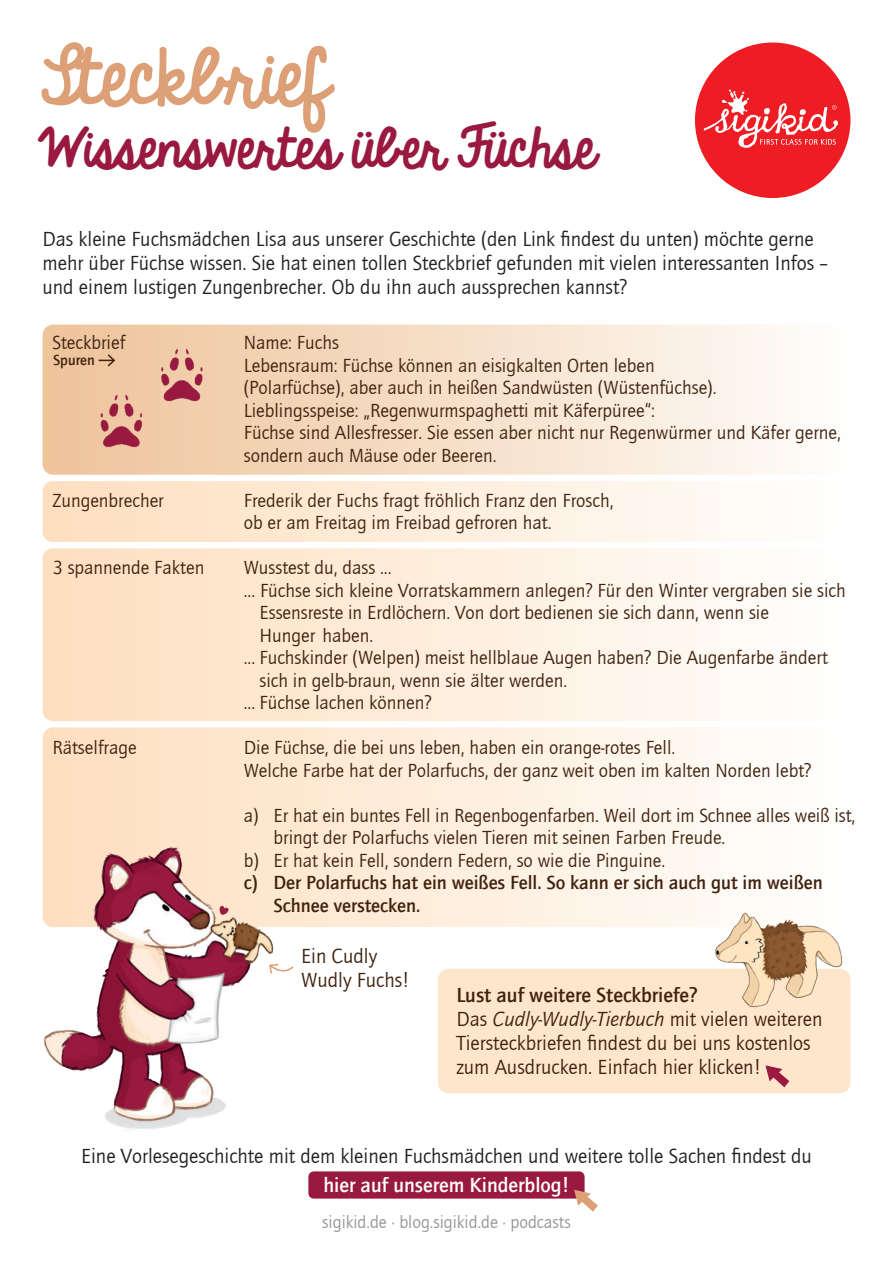
<style>
.page{position:relative;width:893px;height:1263px;background:#fff}
.page>*{position:absolute;margin:0;border:0;box-sizing:border-box;transform-origin:0 0}
.t1{font:67.5px "Sigikid Always A Good Time";color:#dd9f75}
.t2{font:48px "Sigikid Always A Good Time";color:#9a1940}
.t3{font:21px/24px "Quay Itc T";color:#231f20}
.t4{font:21px/24px "Quay Itc T";color:#40220f}
.t5{font:700 21px "Quay Itc T";color:#40220f}
.t6{font:700 21px "Quay Itc T";color:#fff}
.t7{font:19.5px/22.5px "Quay Itc T";color:#40220f}
.t8{font:700 19.5px/22.5px "Quay Itc T";color:#40220f}
.t9{font:18px "Quay Itc T";color:#939598}
.t10{font:700 15px "Quay Itc T";color:#40220f}
.s1{font-style:italic}
</style>
<div class="page">
<div style="left:308px;top:1171px;width:277px;height:27px;background:#9a1940;border-radius:5px"></div>
<div style="left:438px;top:969px;width:412px;height:124px;background:#fee6cc;border-radius:11px"></div>
<svg style="left:43px;top:325px;width:745px;height:150px"></svg>
<svg style="left:43px;top:481px;width:688px;height:61px"></svg>
<svg style="left:43px;top:548px;width:688px;height:173px"></svg>
<svg style="left:43px;top:727px;width:688px;height:200px"></svg>
<img style="left:42px;top:831px;width:245px;height:298px">
<img style="left:695px;top:898px;width:156px;height:123px">
<img style="left:90px;top:343px;width:123px;height:113px">
<svg style="left:99px;top:353px;width:17px;height:15px"></svg>
<svg style="left:574px;top:1190px;width:24px;height:22px"></svg>
<svg style="left:268px;top:963px;width:26px;height:13px"></svg>
<svg style="left:765px;top:1065px;width:24px;height:22px"></svg>
<div style="left:695px;top:43px;width:155px;height:155px;background:#ee1d23;border-radius:50%"></div>
<svg style="left:704px;top:90px;width:134px;height:58px"></svg>
<p class="t1" style="left:29px;top:21px;width:301px">Steckbrief</p>
<p class="t2" style="left:37px;top:108px;width:559px">Wissenswertes über Füchse</p>
<p class="t3" style="left:43px;top:227px;width:787px">Das kleine Fuchsmädchen Lisa aus unserer Geschichte (den Link findest du unten) möchte gerne mehr über Füchse wissen. Sie hat einen tollen Steckbrief gefunden mit vielen interessanten Infos – und einem lustigen Zungenbrecher. Ob du ihn auch aussprechen kannst?</p>
<p class="t7" style="left:52px;top:331px;width:74px">Steckbrief</p>
<p class="t7" style="left:244px;top:331px;width:97px">Name: Fuchs</p>
<p class="t7" style="left:244px;top:353px;width:413px">Lebensraum: Füchse können an eisigkalten Orten leben</p>
<p class="t7" style="left:244px;top:376px;width:474px">(Polarfüchse), aber auch in heißen Sandwüsten (Wüstenfüchse).</p>
<p class="t7" style="left:244px;top:398px;width:413px">Lieblingsspeise: „Regenwurmspaghetti mit Käferpüree“:</p>
<p class="t7" style="left:244px;top:421px;width:599px">Füchse sind Allesfresser. Sie essen aber nicht nur Regenwürmer und Käfer gerne, sondern auch Mäuse oder Beeren.</p>
<p class="t7" style="left:52px;top:488px;width:113px">Zungenbrecher</p>
<p class="t7" style="left:244px;top:488px;width:371px">Frederik der Fuchs fragt fröhlich Franz den Frosch,</p>
<p class="t7" style="left:244px;top:511px;width:309px">ob er am Freitag im Freibad gefroren hat.</p>
<p class="t7" style="left:52px;top:556px;width:153px">3 spannende Fakten</p>
<p class="t7" style="left:244px;top:556px;width:149px">Wusstest du, dass ...</p>
<p class="t7" style="left:259px;top:578px;width:588px;text-indent:-16px">... Füchse sich kleine Vorratskammern anlegen? Für den Winter vergraben sie sich<br>Essensreste in Erdlöchern. Von dort bedienen sie sich dann, wenn sie</p>
<p class="t7" style="left:259px;top:623px;width:115px">Hunger haben.</p>
<p class="t7" style="left:259px;top:646px;width:570px;text-indent:-16px">... Fuchskinder (Welpen) meist hellblaue Augen haben? Die Augenfarbe ändert sich in gelb-braun, wenn sie älter werden.</p>
<p class="t7" style="left:244px;top:691px;width:189px">... Füchse lachen können?</p>
<p class="t7" style="left:52px;top:736px;width:86px">Rätselfrage</p>
<p class="t7" style="left:244px;top:736px;width:433px">Die Füchse, die bei uns leben, haben ein orange-rotes Fell.</p>
<p class="t7" style="left:244px;top:758px;width:569px">Welche Farbe hat der Polarfuchs, der ganz weit oben im kalten Norden lebt?</p>
<p class="t7" style="left:274px;top:803px;width:583px;text-indent:-30px">a) Er hat ein buntes Fell in Regenbogenfarben. Weil dort im Schnee alles weiß ist, bringt der Polarfuchs vielen Tieren mit seinen Farben Freude.</p>
<p class="t7" style="left:244px;top:848px;width:423px">b) Er hat kein Fell, sondern Federn, so wie die Pinguine.</p>
<p class="t8" style="left:274px;top:871px;width:551px;text-indent:-30px">c) Der Polarfuchs hat ein weißes Fell. So kann er sich auch gut im weißen<br>Schnee verstecken.</p>
<p class="t10" style="left:53px;top:351px;width:43px">Spuren</p>
<p class="t4" style="left:301px;top:943px;width:110px">Ein Cudly<br>Wudly Fuchs!</p>
<p class="t5" style="left:456px;top:983px;width:243px">Lust auf weitere Steckbriefe?</p>
<p class="t4" style="left:456px;top:1007px;width:368px">Das <span class="s1">Cudly-Wudly-Tierbuch</span> mit vielen weiteren<br>Tiersteckbriefen findest du bei uns kostenlos zum Ausdrucken. Einfach hier klicken!</p>
<p class="t3" style="left:81px;top:1143px;width:732px">Eine Vorlesegeschichte mit dem kleinen Fuchsmädchen und weitere tolle Sachen findest du</p>
<p class="t6" style="left:323px;top:1173px;width:248px">hier auf unserem Kinderblog!</p>
<p class="t9" style="left:322px;top:1211px;width:250px">sigikid.de · blog.sigikid.de · podcasts</p>
</div>
